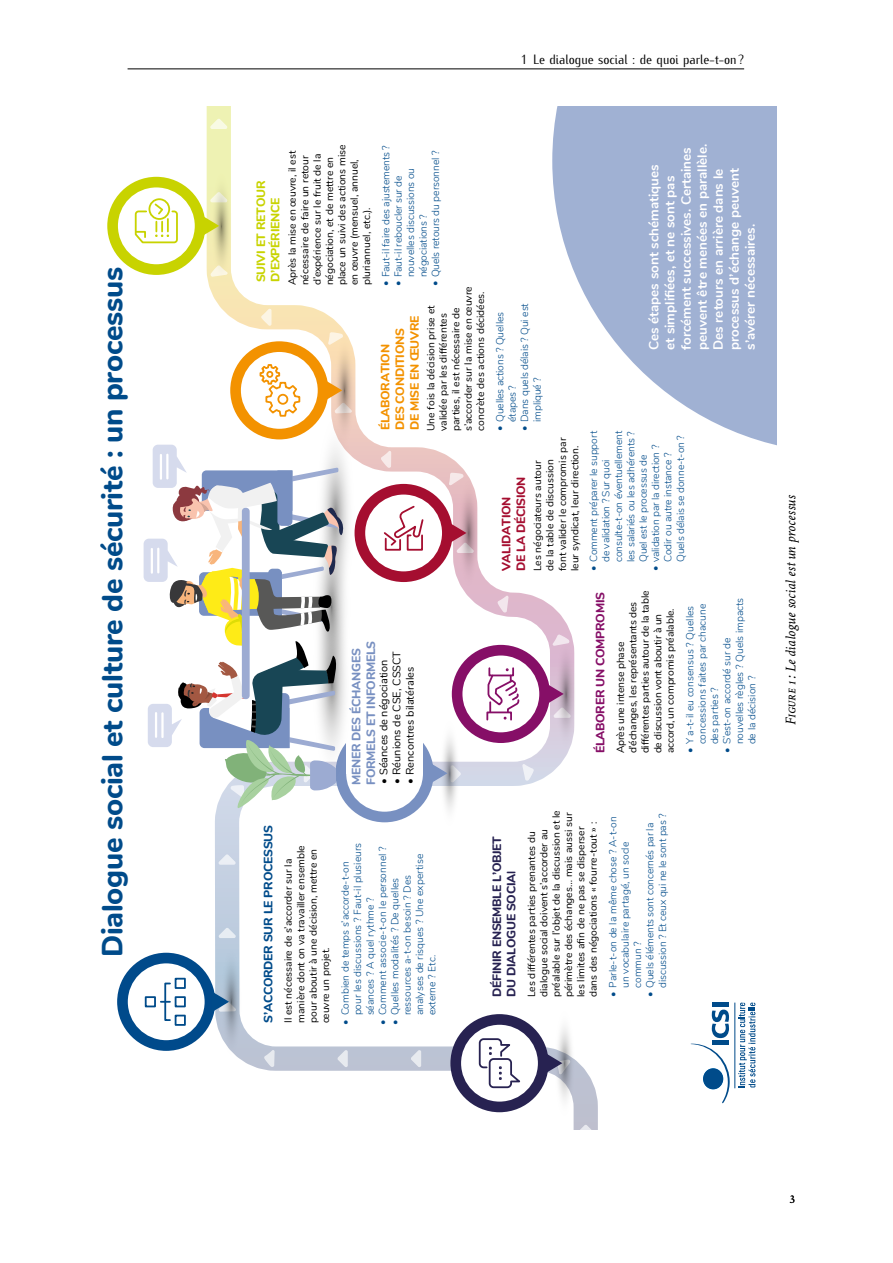
<style>
.page{position:relative;width:893px;height:1263px;background:#fff}
.page>*{position:absolute;margin:0;border:0;box-sizing:border-box;transform-origin:0 0}
.t1{font:800 29.1px "Nunito";letter-spacing:-.01em;color:#004b8a}
.FIGURE_Titre{font:italic 15px "Crimson Text";letter-spacing:-.005em;color:#000}
.t2{font:13.5px "Kurier Cond";color:#000}
.t3{font:700 13.35px/16px "Nunito";color:#fff}
.t4{font:800 12.15px/14.5px "Nunito";letter-spacing:-.02em;color:#272251}
.t5{font:800 12.15px/14.5px "Nunito";letter-spacing:-.02em;color:#f39200}
.t6{font:800 12.15px/14.5px "Nunito";letter-spacing:-.02em;color:#7890c1}
.t7{font:800 12.15px/14.5px "Nunito";letter-spacing:-.02em;color:#c8d300}
.t8{font:800 12.15px "Nunito";letter-spacing:-.02em;color:#004b8a}
.t9{font:800 12.15px/14.5px "Nunito";letter-spacing:-.02em;color:#a50e30}
.t10{font:800 12.15px "Nunito";letter-spacing:-.02em;color:#860f67}
.t11{font:12px "Crimson Text";color:#000}
.t12{font:10.95px "Nunito";color:#000}
.t13{font:10.35px/12.5px "Nunito";color:#000}
.t14{font:300 10.35px/12.5px "Nunito";letter-spacing:-.01em;color:#004b8a}
.s1{font-weight:700}
</style>
<div class="page">
<hr style="left:128px;top:69px;width:616px;height:1px;background:#000">
<svg style="left:598px;top:106px;width:179px;height:340px;background:#adbbd9"></svg>
<hr style="left:712px;top:1040px;width:17px;height:4px;background:#004b8a">
<svg style="left:712px;top:1009px;width:17px;height:29px"></svg>
<div style="left:712px;top:1002px;width:17px;height:5px;background:#004b8a"></div>
<svg style="left:738px;top:1002px;width:17px;height:85px"></svg>
<hr style="left:734px;top:1002px;width:1px;height:86px;background:#004b8a">
<svg style="left:691px;top:1044px;width:39px;height:59px"></svg>
<svg style="left:207px;top:106px;width:391px;height:1023px"></svg>
<svg style="left:577px;top:1124px;width:18px;height:5px"></svg>
<svg style="left:411px;top:1049px;width:10px;height:19px"></svg>
<svg style="left:337px;top:1049px;width:11px;height:19px"></svg>
<svg style="left:264px;top:1049px;width:11px;height:18px"></svg>
<svg style="left:218px;top:927px;width:18px;height:11px"></svg>
<svg style="left:218px;top:854px;width:18px;height:11px"></svg>
<svg style="left:522px;top:763px;width:12px;height:18px"></svg>
<svg style="left:497px;top:595px;width:12px;height:18px"></svg>
<svg style="left:381px;top:450px;width:10px;height:18px"></svg>
<svg style="left:261px;top:308px;width:10px;height:18px"></svg>
<svg style="left:210px;top:119px;width:18px;height:10px"></svg>
<div style="left:335px;top:724px;width:99px;height:98px;background:#7890c1;border-radius:50%"></div>
<div style="left:346px;top:735px;width:77px;height:77px;background:#fff;border-radius:50%"></div>
<svg style="left:430px;top:720px;width:31px;height:106px"></svg>
<div style="left:355px;top:484px;width:98px;height:98px;background:#a50e30;border-radius:50%"></div>
<div style="left:365px;top:495px;width:77px;height:76px;background:#fff;border-radius:50%"></div>
<svg style="left:449px;top:473px;width:30px;height:113px"></svg>
<div style="left:107px;top:177px;width:98px;height:98px;background:#c8d300;border-radius:50%"></div>
<div style="left:118px;top:187px;width:77px;height:77px;background:#fff;border-radius:50%"></div>
<svg style="left:202px;top:173px;width:30px;height:106px"></svg>
<div style="left:450px;top:1014px;width:99px;height:98px;background:#272251;border-radius:50%"></div>
<div style="left:461px;top:1025px;width:77px;height:76px;background:#fff;border-radius:50%"></div>
<svg style="left:545px;top:1010px;width:30px;height:106px"></svg>
<svg style="left:478px;top:1038px;width:43px;height:51px"></svg>
<div style="left:117px;top:953px;width:98px;height:98px;background:#004a8b;border-radius:50%"></div>
<div style="left:128px;top:963px;width:77px;height:77px;background:#fff;border-radius:50%"></div>
<svg style="left:212px;top:948px;width:29px;height:107px"></svg>
<div style="left:164px;top:982px;width:7px;height:39px;border:2px solid #004b8a"></div>
<svg style="left:161px;top:1001px;width:9px;height:2px"></svg>
<div style="left:145px;top:996px;width:11px;height:11px;border:2px solid #004b8a"></div>
<div style="left:175px;top:996px;width:11px;height:11px;border:2px solid #004b8a"></div>
<div style="left:175px;top:1015px;width:11px;height:11px;border:2px solid #004b8a"></div>
<div style="left:175px;top:978px;width:11px;height:11px;border:2px solid #004b8a"></div>
<div style="left:452px;top:645px;width:98px;height:98px;background:#860f67;border-radius:50%"></div>
<div style="left:462px;top:655px;width:77px;height:77px;background:#fff;border-radius:50%"></div>
<svg style="left:546px;top:634px;width:30px;height:113px"></svg>
<svg style="left:486px;top:668px;width:34px;height:52px"></svg>
<svg style="left:383px;top:505px;width:41px;height:46px"></svg>
<div style="left:149px;top:198px;width:21px;height:22px;border:2px solid #c8d300;border-radius:50%"></div>
<svg style="left:134px;top:202px;width:44px;height:42px"></svg>
<div style="left:346px;top:713px;width:77px;height:60px;background:#fff"></div>
<svg style="left:144px;top:332px;width:211px;height:476px"></svg>
<hr style="left:160px;top:455px;width:2px;height:24px;background:#fff">
<hr style="left:166px;top:455px;width:2px;height:23px;background:#fff">
<h1 class="t1" style="left:91px;top:957px;width:692px;rotate:-90deg">Dialogue social et culture de sécurité : un processus</h1>
<h3 class="t2" style="left:521px;top:49px;width:225px">1 Le dialogue social : de quoi parle-t-on ?</h3>
<p class="t7" style="left:253px;top:282px;width:103px;rotate:-90deg">SUIVI ET RETOUR<br>D’EXPÉRIENCE</p>
<p class="t13" style="left:286px;top:285px;width:142px;rotate:-90deg">Après la mise en œuvre, il est nécessaire de faire un retour d’expérience sur le fruit de la négociation, et de mettre en place un suivi des actions mise en œuvre (mensuel, annuel, pluriannuel, etc.).</p>
<p class="t3" style="left:645px;top:350px;width:207px;rotate:-90deg">Ces étapes sont schématiques<br>et simplifiées, et ne sont pas forcément successives. Certaines peuvent être menées en parallèle.<br>Des retours en arrière dans le processus d’échange peuvent s’avérer nécessaires.</p>
<p class="t14" style="left:379px;top:286px;width:143px;rotate:-90deg">• Faut-il faire des ajustements ?</p>
<p class="t14" style="left:429px;top:286px;width:137px;rotate:-90deg">• Quels retours du personnel ?</p>
<p class="t14" style="left:391px;top:277px;width:111px;text-indent:-9px;rotate:-90deg">• Faut-il reboucler sur de nouvelles discussions ou négociations ?</p>
<p class="t13" style="left:424px;top:431px;width:146px;rotate:-90deg">Une fois la décision prise et validée par les différentes parties, il est nécessaire de s’accorder sur la mise en œuvre concrète des actions décidées.</p>
<p class="t14" style="left:493px;top:422px;width:111px;text-indent:-9px;rotate:-90deg">• Quelles actions ? Quelles étapes ?</p>
<p class="t14" style="left:518px;top:422px;width:120px;text-indent:-9px;rotate:-90deg">• Dans quels délais ? Qui est impliqué ?</p>
<p class="t5" style="left:377px;top:430px;width:116px;rotate:-90deg">ÉLABORATION<br>DES CONDITIONS<br>DE MISE EN ŒUVRE</p>
<p class="t14" style="left:587px;top:562px;width:133px;text-indent:-9px;rotate:-90deg">• Comment préparer le support de validation ? Sur quoi consulte-t-on éventuellement les salariés ou les adhérents ?<br>Quel est le processus de</p>
<p class="t14" style="left:649px;top:562px;width:129px;text-indent:-9px;rotate:-90deg">• validation par la direction ?<br>Codir ou autre instance ?<br>Quels délais se donne-t-on ?</p>
<p class="t13" style="left:531px;top:571px;width:135px;rotate:-90deg">Les négociateurs autour<br>de la table de discussion<br>font valider le compromis par leur syndicat, leur direction.</p>
<p class="t9" style="left:498px;top:571px;width:96px;rotate:-90deg">VALIDATION<br>DE LA DÉCISION</p>
<p class="t6" style="left:348px;top:785px;width:146px;rotate:-90deg">MENER DES ÉCHANGES<br>FORMELS ET INFORMELS</p>
<p class="t12" style="left:376px;top:783px;width:125px;rotate:-90deg">• Séances de négociation</p>
<p class="t12" style="left:389px;top:783px;width:134px;rotate:-90deg">• Réunions de CSE, CSSCT</p>
<p class="t12" style="left:402px;top:783px;width:118px;rotate:-90deg">• Rencontres bilatérales</p>
<p class="t10" style="left:591px;top:753px;width:163px;rotate:-90deg">ÉLABORER UN COMPROMIS</p>
<p class="t13" style="left:614px;top:753px;width:164px;rotate:-90deg">Après une intense phase d’échanges, les représentants des différentes parties autour de la table de discussion vont aboutir à un accord, un compromis préalable.</p>
<p class="t14" style="left:683px;top:744px;width:142px;text-indent:-9px;rotate:-90deg">• Y a-t-il eu consensus ? Quelles concessions faites par chacune des parties ?</p>
<p class="t14" style="left:720px;top:744px;width:148px;text-indent:-9px;rotate:-90deg">• S’est-on accordé sur de nouvelles règles ? Quels impacts de la décision ?</p>
<p class="t8" style="left:259px;top:1023px;width:199px;rotate:-90deg">S’ACCORDER SUR LE PROCESSUS</p>
<p class="t13" style="left:282px;top:1023px;width:179px;rotate:-90deg">Il est nécessaire de s’accorder sur la manière dont on va travailler ensemble pour aboutir à une décision, mettre en œuvre un projet.</p>
<p class="t14" style="left:338px;top:1015px;width:174px;text-indent:-9px;rotate:-90deg">• Combien de temps s’accorde-t-on pour les discussions ? Faut-il plusieurs séances ? A quel rythme ?</p>
<p class="t14" style="left:376px;top:1025px;width:180px;rotate:-90deg">• Comment associe-t-on le personnel ?</p>
<p class="t14" style="left:388px;top:1015px;width:163px;text-indent:-9px;rotate:-90deg">• Quelles modalités ? De quelles ressources a-t-on besoin ? Des analyses de risques ? Une expertise externe ? Etc.</p>
<p class="t4" style="left:489px;top:997px;width:163px;rotate:-90deg">DÉFINIR ENSEMBLE L’OBJET<br>DU DIALOGUE SOCIA<span class="s1">l</span></p>
<p class="t13" style="left:525px;top:997px;width:188px;rotate:-90deg">Les différentes parties prenantes du dialogue social doivent s’accorder au préalable sur l’objet de la discussion et le périmètre des échanges… mais aussi sur les limites afin de ne pas se disperser dans des négociations « fourre-tout » :</p>
<p class="t14" style="left:606px;top:988px;width:173px;text-indent:-9px;rotate:-90deg">• Parle-t-on de la même chose ? A-t-on un vocabulaire partagé, un socle commun ?</p>
<p class="t14" style="left:643px;top:988px;width:176px;text-indent:-9px;rotate:-90deg">• Quels éléments sont concernés par la discussion ? Et ceux qui ne le sont pas ?</p>
<p class="FIGURE_Titre" style="left:782px;top:725px;width:231px;rotate:-90deg">Figure 1 : Le dialogue social est un processus</p>
<p class="t11" style="left:790px;top:1191px;width:7px">3</p>
</div>
